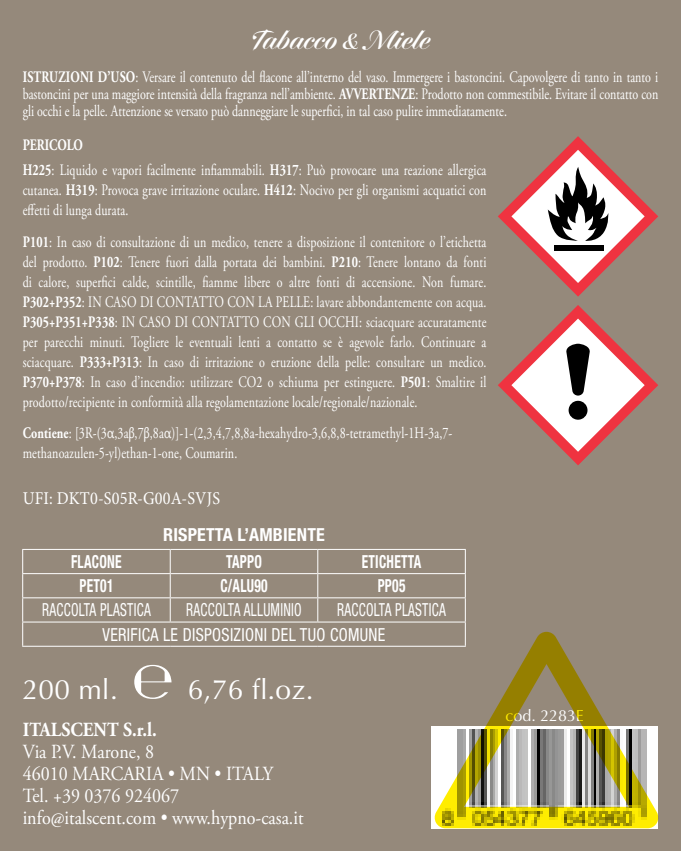
<style>
.page{position:relative;width:681px;height:851px;background:#fff}
.page>*{position:absolute;margin:0;border:0;box-sizing:border-box;transform-origin:0 0}
.t1{font:28px "Optima";letter-spacing:.01em;color:#fff}
.t2{font:600 24px "Dunhill Script";color:#fff}
.t3{font:20px/22px "Adobe Garamond Pro";color:#fff;scale:.9 1}
.t4{font:700 20px "Adobe Garamond Pro";color:#fff;scale:.9 1}
.t5{font:condensed 18px/24px "Helvetica Neue LT Std";letter-spacing:.02em;color:#fff;scale:.75 1}
.t6{font:700 condensed 18px "Helvetica Neue LT Std";letter-spacing:.02em;color:#fff;scale:.75 1}
.t7{font:18px "Minion Pro";letter-spacing:.01em;color:#fff;scale:.9 1}
.t8{font:700 condensed 18px "Helvetica Neue LT Std";letter-spacing:.02em;color:#fff}
.t9{font:16px/20px "Adobe Garamond Pro";letter-spacing:.01em;color:#fff;scale:.75 1}
.t10{font:16px "Optima";color:#fff}
.s1{font-weight:700}
.s2{font-family:"Sylfaen"}
</style>
<div class="page">
<div style="left:0;top:0;width:680px;height:850px;background:#95897b"></div>
<svg style="left:134px;top:664px;width:37px;height:34px"></svg>
<hr style="left:22px;top:548px;width:148px;height:2px;background:#fff">
<hr style="left:170px;top:548px;width:147px;height:2px;background:#fff">
<hr style="left:169px;top:550px;width:2px;height:23px;background:#fff">
<hr style="left:317px;top:548px;width:148px;height:2px;background:#fff">
<hr style="left:464px;top:550px;width:2px;height:23px;background:#fff">
<hr style="left:22px;top:573px;width:148px;height:1px;background:#fff">
<hr style="left:170px;top:573px;width:147px;height:1px;background:#fff">
<hr style="left:169px;top:574px;width:2px;height:23px;background:#fff">
<hr style="left:317px;top:573px;width:148px;height:1px;background:#fff">
<hr style="left:464px;top:574px;width:2px;height:23px;background:#fff">
<hr style="left:22px;top:597px;width:148px;height:1px;background:#fff">
<hr style="left:170px;top:597px;width:147px;height:1px;background:#fff">
<hr style="left:169px;top:598px;width:2px;height:23px;background:#fff">
<hr style="left:317px;top:597px;width:148px;height:1px;background:#fff">
<svg style="left:317px;top:550px;width:1px;height:71px"></svg>
<hr style="left:464px;top:598px;width:2px;height:23px;background:#fff">
<hr style="left:22px;top:621px;width:148px;height:1px;background:#fff">
<svg style="left:22px;top:550px;width:1px;height:95px"></svg>
<hr style="left:170px;top:621px;width:147px;height:1px;background:#fff">
<hr style="left:317px;top:621px;width:148px;height:1px;background:#fff">
<hr style="left:464px;top:622px;width:2px;height:23px;background:#fff">
<hr style="left:22px;top:645px;width:148px;height:1px;background:#fff">
<hr style="left:170px;top:645px;width:147px;height:1px;background:#fff">
<hr style="left:317px;top:645px;width:148px;height:1px;background:#fff">
<svg style="left:498px;top:136px;width:160px;height:160px"></svg>
<svg style="left:504px;top:143px;width:147px;height:147px"></svg>
<svg style="left:498px;top:305px;width:160px;height:160px"></svg>
<svg style="left:504px;top:312px;width:147px;height:146px"></svg>
<svg style="left:434px;top:631px;width:224px;height:197px"></svg>
<h2 class="t2" style="left:251px;top:23px;width:181px">Tabacco &amp; Miele</h2>
<p class="t9" style="left:23px;top:69px;width:848px;line-height:16.8px;text-align:justify"><span class="s1">ISTRUZIONI D’USO</span>: Versare il contenuto del flacone all’interno del vaso. Immergere i bastoncini. Capovolgere di tanto in tanto i bastoncini per una maggiore intensità della fragranza nell’ambiente. <span class="s1">AVVERTENZE</span>: Prodotto non commestibile. Evitare il contatto con gli occhi e la pelle. Attenzione se versato può danneggiare le superfici, in tal caso pulire immediatamente.</p>
<p class="t9" style="left:23px;top:132px;width:619px;line-height:25.6px"><span class="s1">PERICOLO<br>H225</span>: Liquido e vapori facilmente infiammabili. <span class="s1">H317</span>: Può provocare una reazione allergica</p>
<p class="t9" style="left:23px;top:181px;width:619px">cutanea. <span class="s1">H319</span>: Provoca grave irritazione oculare. <span class="s1">H412</span>: Nocivo per gli organismi acquatici con effetti di lunga durata.</p>
<p class="t9" style="left:23px;top:232px;width:619px;text-align:justify"><span class="s1">P101</span>: In caso di consultazione di un medico, tenere a disposizione il contenitore o l’etichetta del prodotto. <span class="s1">P102</span>: Tenere fuori dalla portata dei bambini. <span class="s1">P210</span>: Tenere lontano da fonti di calore, superfici calde, scintille, fiamme libere o altre fonti di accensione. Non fumare.<br><span class="s1">P302+P352</span>: IN CASO DI CONTATTO CON LA PELLE: lavare abbondantemente con acqua.<br><span class="s1">P305+P351+P338</span>: IN CASO DI CONTATTO CON GLI OCCHI: sciacquare accuratamente per parecchi minuti. Togliere le eventuali lenti a contatto se è agevole farlo. Continuare a sciacquare. <span class="s1">P333+P313</span>: In caso di irritazione o eruzione della pelle: consultare un medico.<br><span class="s1">P370+P378</span>: In caso d’incendio: utilizzare CO2 o schiuma per estinguere. <span class="s1">P501</span>: Smaltire il prodotto/recipiente in conformità alla regolamentazione locale/regionale/nazionale.</p>
<p class="t9" style="left:23px;top:423px;width:574px"><span class="s1">Contiene</span>: [3R-(3<span class="s2">α</span>,3a<span class="s2">β</span>,7<span class="s2">β</span>,8a<span class="s2">α</span>)]-1-(2,3,4,7,8,8a-hexahydro-3,6,8,8-tetramethyl-1H-3a,7- methanoazulen-5-yl)ethan-1-one, Coumarin.</p>
<p class="t7" style="left:23px;top:486px;width:221px">UFI: DKT0-S05R-G00A-SVJS</p>
<p class="t8" style="left:163px;top:523px;width:163px">RISPETTA L’AMBIENTE</p>
<p class="t6" style="left:71px;top:550px;width:69px">FLACONE</p>
<p class="t6" style="left:226px;top:550px;width:49px">TAPPO</p>
<p class="t6" style="left:361px;top:550px;width:81px">ETICHETTA</p>
<p class="t6" style="left:79px;top:574px;width:47px">PET01</p>
<p class="t6" style="left:220px;top:574px;width:65px">C/ALU90</p>
<p class="t6" style="left:377px;top:574px;width:39px">PP05</p>
<p class="t5" style="left:42px;top:597px;width:146px">RACCOLTA PLASTICA</p>
<p class="t5" style="left:186px;top:597px;width:155px">RACCOLTA ALLUMINIO</p>
<p class="t5" style="left:102px;top:597px;width:459px;text-indent:234px">RACCOLTA PLASTICA<br>VERIFICA LE DISPOSIZIONI DEL TUO COMUNE</p>
<h1 class="t1" style="left:23px;top:673px;width:97px">200 ml.</h1>
<h1 class="t1" style="left:188px;top:673px;width:127px">6,76 fl.oz.</h1>
<p class="t4" style="left:23px;top:718px;width:150px">ITALSCENT S.r.l.</p>
<p class="t3" style="left:23px;top:741px;width:313px">Via P.V. Marone, 8<br>46010 MARCARIA • MN • ITALY<br>Tel. +39 0376 924067 info@italscent.com • www.hypno-casa.it</p>
<p class="t10" style="left:505px;top:705px;width:80px">cod. 2283E</p>
</div>
